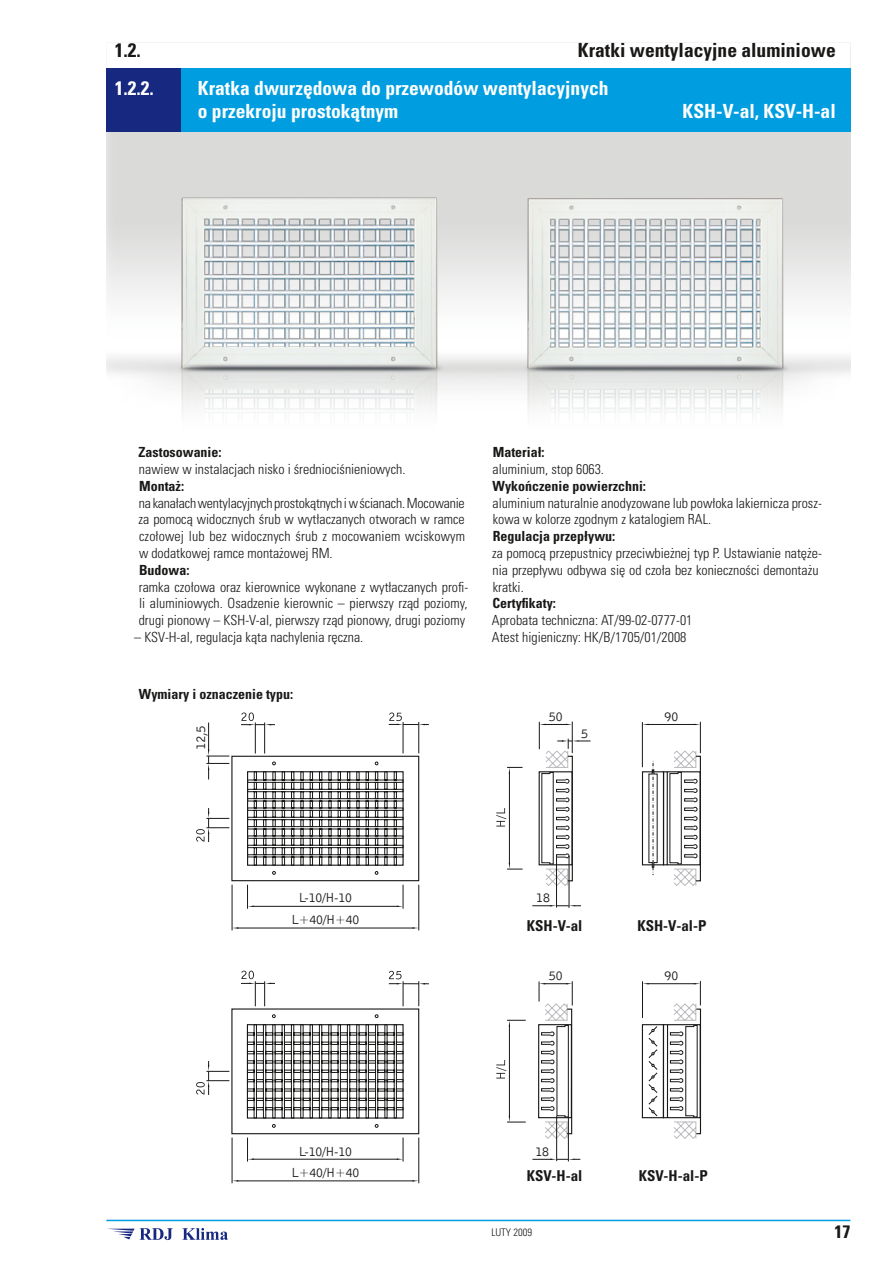
<style>
.page{position:relative;width:893px;height:1263px;background:#fff}
.page>*{position:absolute;margin:0;border:0;box-sizing:border-box;transform-origin:0 0}
.t1{font:700 condensed 19.5px/23.4px "Univers Pl LT";color:#fff}
.t2{font:700 condensed 19.5px "Univers Pl LT";color:#191817}
.t3{font:700 condensed 18px "Univers Pl LT";color:#191817}
.t4{font:700 condensed 15px "Univers Pl LT";color:#191817}
.t5{font:300 condensed 13.95px/16.8px "Univers Pl LT";color:#191817}
.t6{font:700 condensed 13.95px "Univers Pl LT";color:#191817}
.t7{font:13.5px "Bell Gothic EU Normal";letter-spacing:-.05em;color:#191817}
.t8{font:300 condensed 10.5px "Univers Pl LT";color:#191817}
</style>
<div class="page">
<img style="left:106px;top:131px;width:744px;height:258px">
<img style="left:160px;top:198px;width:298px;height:218px">
<img style="left:506px;top:198px;width:298px;height:218px">
<hr style="left:232px;top:1137px;width:1px;height:46px;background:#191817">
<hr style="left:418px;top:1137px;width:1px;height:46px;background:#191817">
<hr style="left:237px;top:1180px;width:177px;height:1px;background:#191817">
<hr style="left:232px;top:885px;width:1px;height:45px;background:#191817">
<hr style="left:418px;top:885px;width:1px;height:45px;background:#191817">
<hr style="left:237px;top:928px;width:177px;height:1px;background:#191817">
<svg style="left:232px;top:927px;width:6px;height:2px"></svg>
<svg style="left:413px;top:927px;width:6px;height:2px"></svg>
<hr style="left:572px;top:721px;width:1px;height:32px;background:#191817">
<hr style="left:509px;top:772px;width:1px;height:92px;background:#191817">
<svg style="left:507px;top:863px;width:15px;height:7px"></svg>
<svg style="left:507px;top:767px;width:15px;height:7px"></svg>
<svg style="left:496px;top:808px;width:10px;height:18px"></svg>
<hr style="left:556px;top:857px;width:1px;height:50px;background:#191817">
<hr style="left:569px;top:856px;width:1px;height:52px;background:#191817">
<svg style="left:532px;top:905px;width:49px;height:1px"></svg>
<svg style="left:539px;top:722px;width:51px;height:164px"></svg>
<hr style="left:642px;top:722px;width:1px;height:45px;background:#191817">
<hr style="left:700px;top:722px;width:1px;height:31px;background:#191817">
<hr style="left:647px;top:724px;width:49px;height:1px;background:#191817">
<div style="left:642px;top:771px;width:22px;height:94px;border:1px solid #191817"></div>
<div style="left:663px;top:771px;width:5px;height:94px;border:1px solid #191817"></div>
<svg style="left:648px;top:761px;width:10px;height:114px"></svg>
<div style="left:695px;top:756px;width:6px;height:125px;border:1px solid #191817"></div>
<div style="left:667px;top:771px;width:34px;height:94px;border:1px solid #191817"></div>
<svg style="left:669px;top:750px;width:29px;height:136px"></svg>
<hr style="left:509px;top:1025px;width:1px;height:92px;background:#191817">
<svg style="left:507px;top:1116px;width:19px;height:7px"></svg>
<svg style="left:507px;top:1020px;width:19px;height:6px"></svg>
<svg style="left:496px;top:1060px;width:10px;height:18px"></svg>
<hr style="left:556px;top:1116px;width:1px;height:45px;background:#191817">
<hr style="left:568px;top:1117px;width:1px;height:44px;background:#191817">
<svg style="left:532px;top:1158px;width:48px;height:2px"></svg>
<svg style="left:538px;top:981px;width:35px;height:158px"></svg>
<hr style="left:642px;top:981px;width:1px;height:37px;background:#191817">
<hr style="left:647px;top:983px;width:49px;height:1px;background:#191817">
<svg style="left:666px;top:981px;width:35px;height:158px"></svg>
<div style="left:642px;top:1024px;width:22px;height:94px;border:1px solid #191817"></div>
<div style="left:663px;top:1024px;width:5px;height:94px;border:1px solid #191817"></div>
<svg style="left:648px;top:1026px;width:10px;height:91px"></svg>
<svg style="left:196px;top:712px;width:233px;height:197px"></svg>
<svg style="left:196px;top:971px;width:233px;height:190px"></svg>
<hr style="left:106px;top:1220px;width:744px;height:1px;background:#009ee0">
<svg style="left:107px;top:1228px;width:121px;height:12px"></svg>
<div style="left:106px;top:68px;width:75px;height:63px;background:#172881"></div>
<div style="left:181px;top:68px;width:669px;height:63px;background:#009ee0"></div>
<h1 class="t2" style="left:115px;top:38px;width:27px">1.2.</h1>
<h1 class="t2" style="left:578px;top:38px;width:259px">Kratki wentylacyjne aluminiowe</h1>
<h1 class="t1" style="left:115px;top:76px;width:40px">1.2.2.</h1>
<h1 class="t1" style="left:198px;top:76px;width:412px">Kratka dwurzędowa do przewodów wentylacyjnych o przekroju prostokątnym</h1>
<h1 class="t1" style="left:683px;top:100px;width:155px">KSH-V-al, KSV-H-al</h1>
<p class="t6" style="left:139px;top:444px;width:84px">Zastosowanie:</p>
<p class="t5" style="left:139px;top:461px;width:268px">nawiew w instalacjach nisko i średniociśnieniowych.</p>
<p class="t6" style="left:139px;top:477px;width:46px">Montaż:</p>
<p class="t5" style="left:139px;top:494px;width:328px;text-align:justify">na kanałach wentylacyjnych prostokątnych i w ścianach. Mocowanie za pomocą widocznych śrub w wytłaczanych otworach w ramce czołowej lub bez widocznych śrub z mocowaniem wciskowym w dodatkowej ramce montażowej RM.</p>
<p class="t6" style="left:139px;top:561px;width:52px">Budowa:</p>
<p class="t5" style="left:139px;top:578px;width:331px;text-align:justify">ramka czołowa oraz kierownice wykonane z wytłaczanych profi&shy;li aluminiowych. Osadzenie kierownic – pierwszy rząd poziomy, drugi pionowy – KSH-V-al, pierwszy rząd pionowy, drugi poziomy</p>
<p class="t5" style="left:134px;top:629px;width:231px">– KSV-H-al, regulacja kąta nachylenia ręczna.</p>
<p class="t6" style="left:139px;top:685px;width:156px">Wymiary i oznaczenie typu:</p>
<p class="t7" style="left:192px;top:749px;width:26px;rotate:-90deg">12,5</p>
<p class="t6" style="left:493px;top:444px;width:53px">Materiał:</p>
<p class="t5" style="left:492px;top:461px;width:113px">aluminium, stop 6063.</p>
<p class="t6" style="left:493px;top:477px;width:155px">Wykończenie powierzchni:</p>
<p class="t5" style="left:492px;top:494px;width:331px">aluminium naturalnie anodyzowane lub powłoka lakiernicza prosz&shy;kowa w kolorze zgodnym z katalogiem RAL.</p>
<p class="t6" style="left:493px;top:528px;width:124px">Regulacja przepływu:</p>
<p class="t5" style="left:492px;top:545px;width:331px">za pomocą przepustnicy przeciwbieżnej typ P. Ustawianie natęże&shy;nia przepływu odbywa się od czoła bez konieczności demontażu kratki.</p>
<p class="t6" style="left:492px;top:595px;width:65px">Certyfikaty:</p>
<p class="t5" style="left:492px;top:612px;width:202px">Aprobata techniczna: AT/99-02-0777-01<br>Atest higieniczny: HK/B/1705/01/2008</p>
<p class="t7" style="left:548px;top:708px;width:16px">50</p>
<p class="t7" style="left:581px;top:725px;width:9px">5</p>
<p class="t7" style="left:664px;top:708px;width:16px">90</p>
<p class="t7" style="left:298px;top:889px;width:55px">L-10/H-10</p>
<p class="t7" style="left:291px;top:911px;width:70px">L+40/H+40</p>
<p class="t7" style="left:536px;top:889px;width:16px">18</p>
<p class="t4" style="left:527px;top:917px;width:57px">KSH-V-al</p>
<p class="t4" style="left:637px;top:917px;width:70px">KSH-V-al-P</p>
<p class="t7" style="left:548px;top:967px;width:16px">50</p>
<p class="t7" style="left:664px;top:967px;width:16px">90</p>
<p class="t7" style="left:298px;top:1143px;width:55px">L-10/H-10</p>
<p class="t7" style="left:291px;top:1164px;width:70px">L+40/H+40</p>
<p class="t7" style="left:535px;top:1143px;width:16px">18</p>
<p class="t4" style="left:527px;top:1167px;width:57px">KSV-H-al</p>
<p class="t4" style="left:639px;top:1167px;width:70px">KSV-H-al-P</p>
<p class="t8" style="left:491px;top:1225px;width:42px">LUTY 2009</p>
<p class="t3" style="left:834px;top:1220px;width:17px">17</p>
</div>
